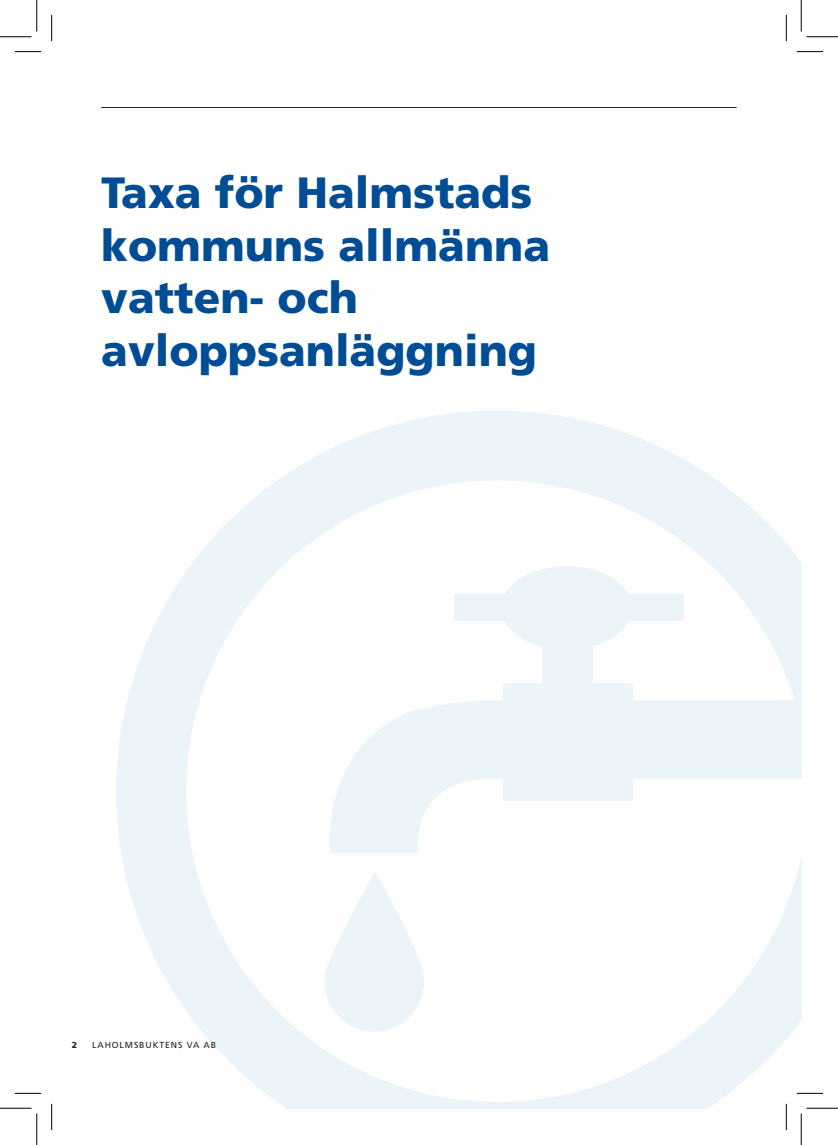
<style>
.page{position:relative;width:838px;height:1145px;background:#fff}
.page>*{position:absolute;margin:0;border:0;box-sizing:border-box;transform-origin:0 0}
.t1{font:900 43.75px/52.5px "Frutiger LT Std";color:#014d95}
.t2{font:8.75px "Frutiger LT Std";letter-spacing:.1em;color:#231f20}
.t3{font:900 8.75px "Frutiger LT Std";color:#231f20}
</style>
<div class="page">
<svg style="left:116px;top:410px;width:685px;height:698px"></svg>
<svg style="left:324px;top:872px;width:105px;height:160px"></svg>
<div style="left:500px;top:566px;width:132px;height:84px;background:#ebf5f9;border-radius:50%"></div>
<svg style="left:317px;top:700px;width:484px;height:153px"></svg>
<div style="left:542px;top:618px;width:50px;height:141px;background:#ebf5f9"></div>
<div style="left:503px;top:684px;width:129px;height:117px;background:#ebf5f9"></div>
<div style="left:453px;top:594px;width:230px;height:27px;background:#ebf5f9"></div>
<hr style="left:101px;top:107px;width:635px;height:1px;background:#231f20">
<hr style="left:796px;top:1092px;width:27px;height:2px;background:#fff">
<hr style="left:785px;top:1104px;width:2px;height:26px;background:#fff">
<svg style="left:15px;top:51px;width:26px;height:1px"></svg>
<svg style="left:796px;top:51px;width:27px;height:1px"></svg>
<svg style="left:15px;top:1093px;width:26px;height:1px"></svg>
<svg style="left:796px;top:1093px;width:27px;height:1px"></svg>
<svg style="left:51px;top:15px;width:1px;height:26px"></svg>
<svg style="left:51px;top:1104px;width:1px;height:26px"></svg>
<svg style="left:786px;top:15px;width:1px;height:26px"></svg>
<svg style="left:786px;top:1104px;width:1px;height:26px"></svg>
<hr style="left:0;top:36px;width:32px;height:1px;background:#000">
<hr style="left:806px;top:36px;width:31px;height:1px;background:#000">
<hr style="left:0;top:1108px;width:32px;height:1px;background:#000">
<hr style="left:806px;top:1108px;width:31px;height:1px;background:#000">
<hr style="left:36px;top:0;width:1px;height:31px;background:#000">
<hr style="left:36px;top:1113px;width:1px;height:32px;background:#000">
<hr style="left:800px;top:0;width:1px;height:31px;background:#000">
<hr style="left:800px;top:1113px;width:1px;height:32px;background:#000">
<p class="t1" style="left:101px;top:167px;width:450px">Taxa för Halmstads kommuns allmänna vatten- och avloppsanläggning</p>
<p class="t3" style="left:72px;top:1040px;width:7px">2</p>
<p class="t2" style="left:92px;top:1040px;width:125px">LAHOLMSBUKTENS VA AB</p>
</div>
